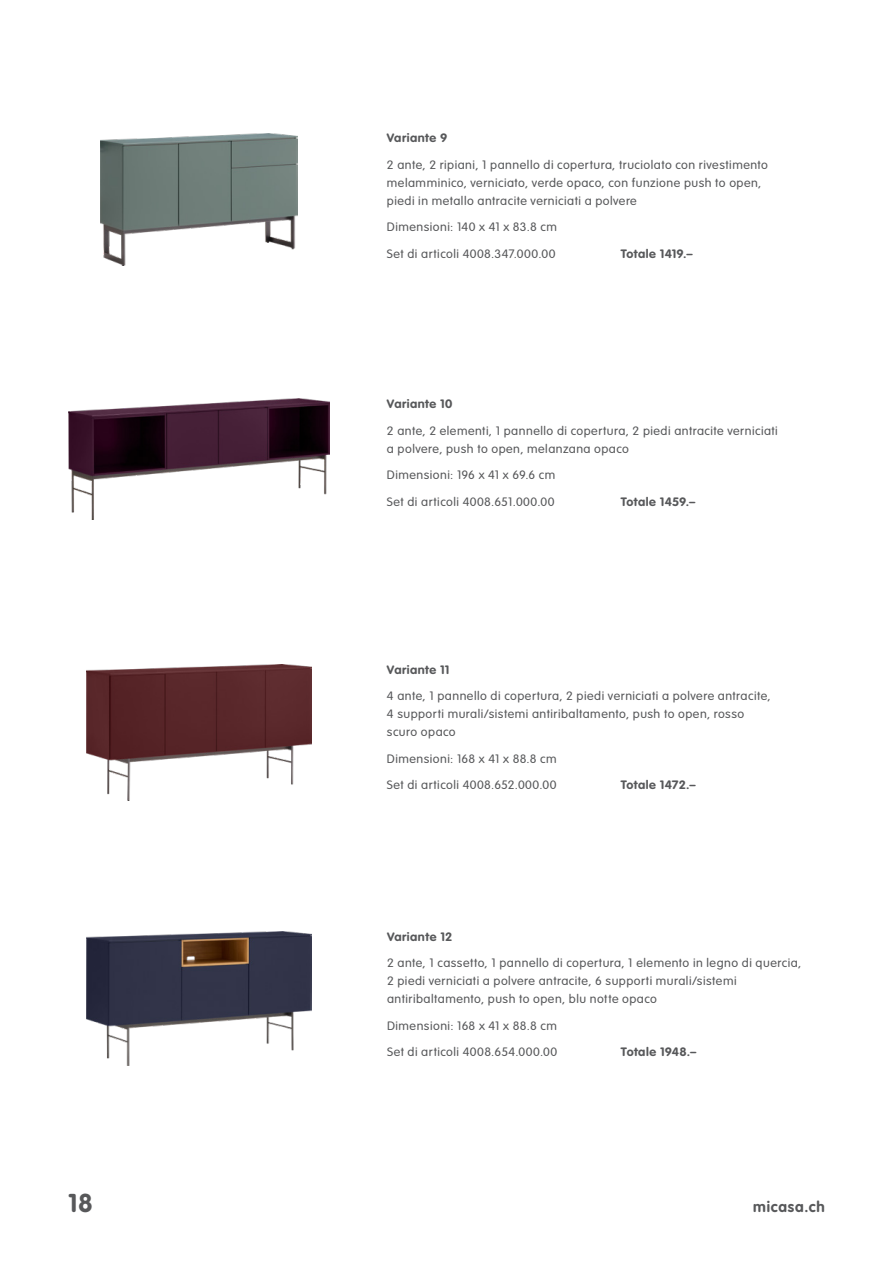
<style>
.page{position:relative;width:893px;height:1263px;background:#fff}
.page>*{position:absolute;margin:0;border:0;box-sizing:border-box;transform-origin:0 0}
.t1{font:700 25.5px "VAG Rounded Std";color:#57585a}
.t2{font:700 15px "VAG Rounded Std";letter-spacing:.055em;color:#57585a}
.t3{font:300 12px/18px "VAG Rounded Std";letter-spacing:.04em;color:#57585a;scale:1.05 1}
.t4{font:700 12px "VAG Rounded Std";letter-spacing:.035em;color:#57585a;scale:1.05 1}
</style>
<div class="page">
<img style="left:87px;top:931px;width:224px;height:134px">
<img style="left:101px;top:133px;width:196px;height:132px">
<img style="left:68px;top:399px;width:262px;height:120px">
<img style="left:87px;top:665px;width:224px;height:135px">
<p class="t4" style="left:387px;top:131px;width:59px">Variante 9</p>
<p class="t3" style="left:387px;top:156px;width:364px">2 ante, 2 ripiani, 1 pannello di copertura, truciolato con rivestimento melamminico, verniciato, verde opaco, con funzione push to open, piedi in metallo antracite verniciati a polvere</p>
<p class="t3" style="left:387px;top:219px;width:163px">Dimensioni: 140 x 41 x 83.8 cm</p>
<p class="t3" style="left:387px;top:245px;width:162px">Set di articoli 4008.347.000.00</p>
<p class="t4" style="left:621px;top:247px;width:70px">Totale 1419.–</p>
<p class="t4" style="left:387px;top:397px;width:64px">Variante 10</p>
<p class="t3" style="left:387px;top:422px;width:374px">2 ante, 2 elementi, 1 pannello di copertura, 2 piedi antracite verniciati a polvere, push to open, melanzana opaco</p>
<p class="t3" style="left:387px;top:466px;width:162px">Dimensioni: 196 x 41 x 69.6 cm</p>
<p class="t3" style="left:387px;top:493px;width:161px">Set di articoli 4008.651.000.00</p>
<p class="t4" style="left:621px;top:494px;width:72px">Totale 1459.–</p>
<p class="t4" style="left:387px;top:663px;width:61px">Variante 11</p>
<p class="t3" style="left:387px;top:688px;width:367px">4 ante, 1 pannello di copertura, 2 piedi verniciati a polvere antracite,<br>4 supporti murali/sistemi antiribaltamento, push to open, rosso scuro opaco</p>
<p class="t3" style="left:387px;top:750px;width:163px">Dimensioni: 168 x 41 x 88.8 cm</p>
<p class="t3" style="left:387px;top:777px;width:163px">Set di articoli 4008.652.000.00</p>
<p class="t4" style="left:621px;top:778px;width:73px">Totale 1472.–</p>
<p class="t4" style="left:387px;top:929px;width:64px">Variante 12</p>
<p class="t3" style="left:387px;top:954px;width:396px">2 ante, 1 cassetto, 1 pannello di copertura, 1 elemento in legno di quercia,<br>2 piedi verniciati a polvere antracite, 6 supporti murali/sistemi antiribaltamento, push to open, blu notte opaco</p>
<p class="t3" style="left:387px;top:1017px;width:163px">Dimensioni: 168 x 41 x 88.8 cm</p>
<p class="t3" style="left:387px;top:1043px;width:164px">Set di articoli 4008.654.000.00</p>
<p class="t4" style="left:621px;top:1045px;width:73px">Totale 1948.–</p>
<h1 class="t1" style="left:68px;top:1188px;width:26px">18</h1>
<p class="t2" style="left:753px;top:1198px;width:73px">micasa.ch</p>
</div>
